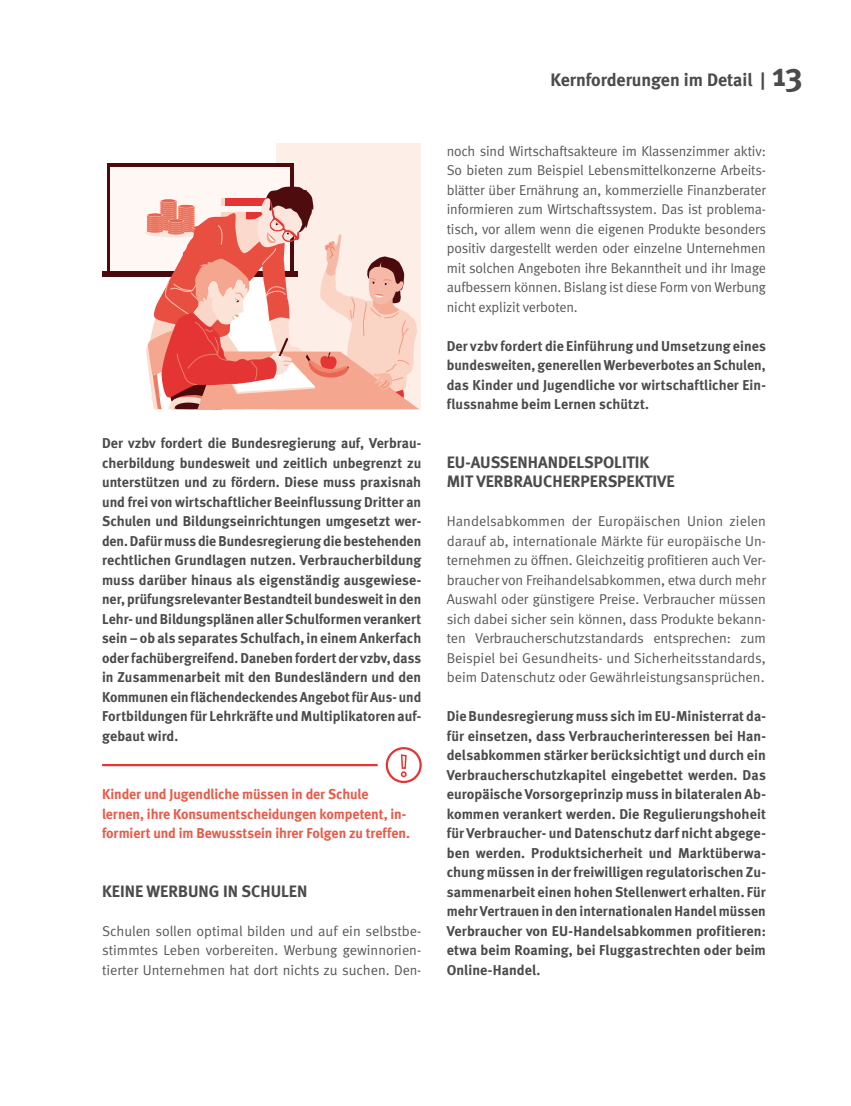
<style>
.page{position:relative;width:851px;height:1106px;background:#fff}
.page>*{position:absolute;margin:0;border:0;box-sizing:border-box;transform-origin:0 0}
.t1{font:700 18px "Meta";color:#4b4b4d}
.t2{font:700 16.5px/19.5px "Meta";color:#4b4b4d}
.t3{font:700 14.25px/19.5px "Meta";letter-spacing:.005em;color:#4b4b4d;text-align:justify}
.t4{font:14.25px/19.5px "Meta Normal";letter-spacing:-.005em;color:#58585a;text-align:justify}
.t5{font:700 14.25px/19.5px "Meta";letter-spacing:-.005em;color:#e95a49}
.s1{font-size:33px}
</style>
<div class="page">
<div style="left:276px;top:143px;width:145px;height:266px;background:#fdeee8"></div>
<div style="left:107px;top:163px;width:187px;height:114px;background:#4d0a0d"></div>
<div style="left:110px;top:167px;width:180px;height:106px;background:#fef7f4"></div>
<div style="left:103px;top:271px;width:195px;height:6px;background:#4d0a0d"></div>
<svg style="left:145px;top:186px;width:274px;height:223px"></svg>
<hr style="left:102px;top:764px;width:275px;height:2px;background:#e53434">
<div style="left:385px;top:747px;width:36px;height:36px;border:2px solid #e53434;border-radius:50%"></div>
<svg style="left:400px;top:754px;width:7px;height:24px"></svg>
<p class="t3" style="left:102px;top:433px;width:320px">Der vzbv fordert die Bundesregierung auf, Verbrau&shy;cherbildung bundesweit und zeitlich unbegrenzt zu unterstützen und zu fördern. Diese muss praxisnah und frei von wirtschaftlicher Beeinflussung Dritter an Schulen und Bildungseinrichtungen umgesetzt wer&shy;den. Dafür muss die Bundesregierung die bestehenden rechtlichen Grundlagen nutzen. Verbraucherbildung muss darüber hinaus als eigenständig ausgewiese&shy;ner, prüfungsrelevanter Bestandteil bundesweit in den Lehr- und Bildungsplänen aller Schulformen verankert sein – ob als separates Schulfach, in einem Ankerfach oder fachübergreifend. Daneben fordert der vzbv, dass in Zusammenarbeit mit den Bundesländern und den Kommunen ein flächendeckendes Angebot für Aus- und Fortbildungen für Lehrkräfte und Multiplikatoren auf&shy;gebaut wird.</p>
<p class="t5" style="left:102px;top:784px;width:309px">Kinder und Jugendliche müssen in der Schule lernen, ihre Konsumentscheidungen kompetent, in‑ formiert und im Bewusstsein ihrer Folgen zu treffen.</p>
<p class="t2" style="left:102px;top:881px;width:207px">KEINE WERBUNG IN SCHULEN</p>
<p class="t4" style="left:102px;top:921px;width:320px">Schulen sollen optimal bilden und auf ein selbstbe&shy;stimmtes Leben vorbereiten. Werbung gewinnorien&shy;tierter Unternehmen hat dort nichts zu suchen. Den-</p>
<p class="t1" style="left:550px;top:69px;width:254px">Kernforderungen im Detail | <span class="s1">13</span></p>
<p class="t4" style="left:446px;top:141px;width:321px">noch sind Wirtschaftsakteure im Klassenzimmer aktiv:<br>So bieten zum Beispiel Lebensmittelkonzerne Arbeits&shy;blätter über Ernährung an, kommerzielle Finanzberater informieren zum Wirtschaftssystem. Das ist problema&shy;tisch, vor allem wenn die eigenen Produkte besonders positiv dargestellt werden oder einzelne Unternehmen mit solchen Angeboten ihre Bekanntheit und ihr Image aufbessern können. Bislang ist diese Form von Werbung nicht explizit verboten.</p>
<p class="t3" style="left:446px;top:336px;width:320px">Der vzbv fordert die Einführung und Umsetzung eines bundesweiten, generellen Werbeverbotes an Schulen, das Kinder und Jugendliche vor wirtschaftlicher Ein&shy;flussnahme beim Lernen schützt.</p>
<p class="t2" style="left:446px;top:452px;width:229px">EU-AUSSENHANDELSPOLITIK<br>MIT VERBRAUCHERPERSPEKTIVE</p>
<p class="t4" style="left:446px;top:511px;width:320px">Handelsabkommen der Europäischen Union zielen darauf ab, internationale Märkte für europäische Un&shy;ternehmen zu öffnen. Gleichzeitig profitieren auch Ver&shy;braucher von Freihandelsabkommen, etwa durch mehr Auswahl oder günstigere Preise. Verbraucher müssen sich dabei sicher sein können, dass Produkte bekann&shy;ten Verbraucherschutzstandards entsprechen: zum Beispiel bei Gesundheits- und Sicherheitsstandards, beim Datenschutz oder Gewährleistungsansprüchen.</p>
<p class="t3" style="left:446px;top:706px;width:320px">Die Bundesregierung muss sich im EU-Ministerrat da&shy;für einsetzen, dass Verbraucherinteressen bei Han&shy;delsabkommen stärker berücksichtigt und durch ein Verbraucherschutzkapitel eingebettet werden. Das europäische Vorsorgeprinzip muss in bilateralen Ab&shy;kommen verankert werden. Die Regulierungshoheit für Verbraucher- und Datenschutz darf nicht abgege&shy;ben werden. Produktsicherheit und Marktüberwa&shy;chung müssen in der freiwilligen regulatorischen Zu&shy;sammenarbeit einen hohen Stellenwert erhalten. Für mehr Vertrauen in den internationalen Handel müssen Verbraucher von EU-Handelsabkommen profitieren: etwa beim Roaming, bei Fluggastrechten oder beim Online-Handel.</p>
</div>
